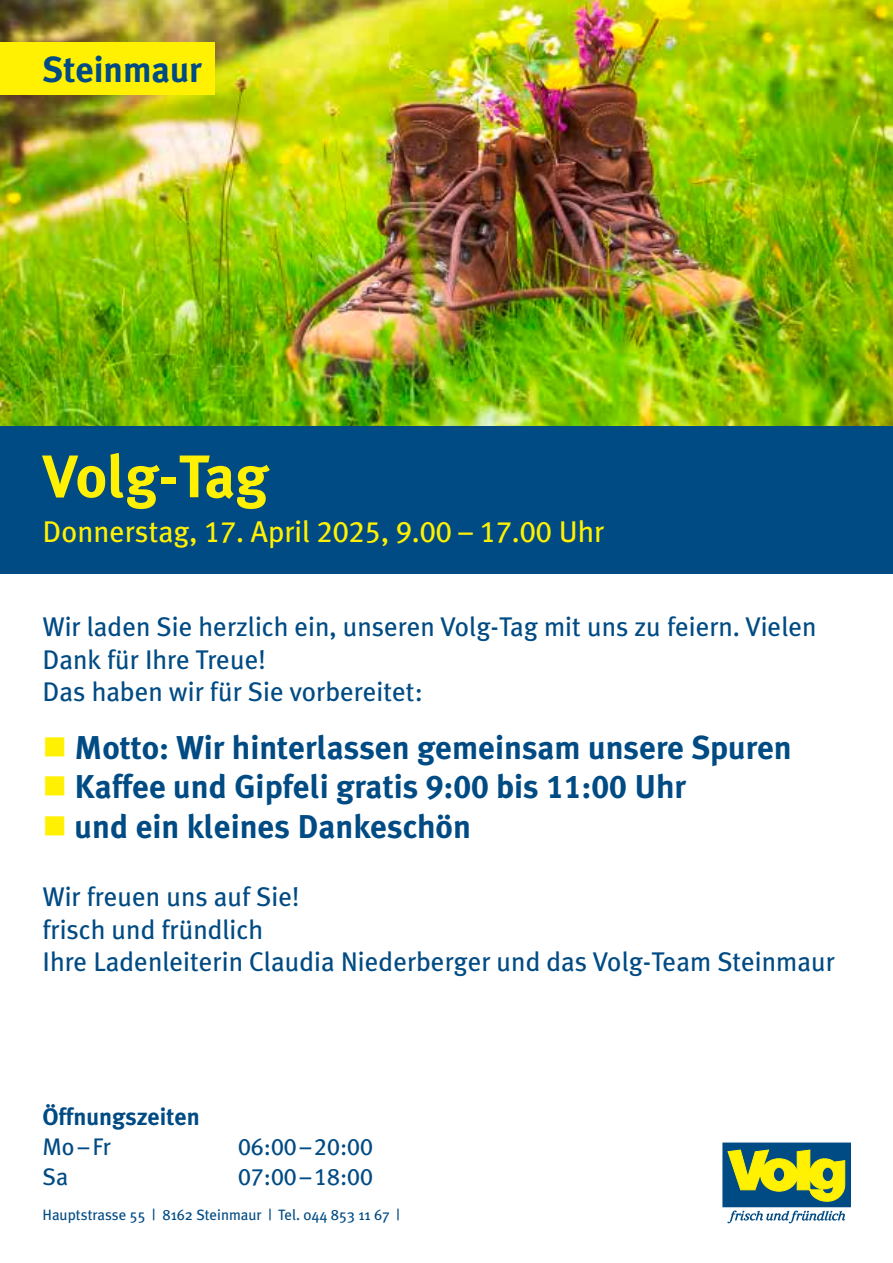
<style>
.page{position:relative;width:893px;height:1263px;background:#fff}
.page>*{position:absolute;margin:0;border:0;box-sizing:border-box;transform-origin:0 0}
.t1{font:700 60px "Meta Plus";color:#fff101}
.t2{font:700 36px "Meta Plus";color:#004b84}
.t3{font:700 33px "Meta Plus";color:#004b84}
.t4{font:30px "Meta Plus";color:#fff101}
.t5{font:27px/32.4px "Meta Plus";color:#004b84}
.t6{font:24px "Meta Plus Book Caps";color:#004b84}
.t7{font:700 24px "Meta Plus";color:#004b84}
.t8{font:24px "Meta Plus";color:#004b84}
.t9{font:15px "Meta Plus";color:#004b84}
.s1{font-family:"Meta Plus Book Caps"}
.s2{color:#fff101}
.s3{font-family:"Meta Plus Bold Caps";font-weight:400}
.s4{font-family:"Meta Plus"}
</style>
<div class="page">
<div style="left:0;top:425px;width:893px;height:149px;background:#004b84"></div>
<div style="left:723px;top:1143px;width:127px;height:64px;background:#004b84"></div>
<svg style="left:728px;top:1150px;width:117px;height:51px"></svg>
<svg style="left:727px;top:1210px;width:118px;height:13px"></svg>
<img style="left:0;top:0;width:893px;height:425px">
<div style="left:0;top:43px;width:215px;height:52px;background:#fff101"></div>
<h2 class="t2" style="left:43px;top:49px;width:161px">Steinmaur</h2>
<h1 class="t1" style="left:43px;top:442px;width:227px">Volg-Tag</h1>
<p class="t4" style="left:43px;top:514px;width:563px">Donnerstag, <span class="s1">17</span>. April <span class="s1">2025</span>, <span class="s1">9</span>.<span class="s1">00</span> – <span class="s1">17</span>.<span class="s1">00</span> Uhr</p>
<p class="t5" style="left:43px;top:611px;width:775px">Wir laden Sie herzlich ein, unseren Volg-Tag mit uns zu feiern. Vielen<br>Dank für Ihre Treue!<br>Das haben wir für Sie vorbereitet:</p>
<p class="t3" style="left:43px;top:728px;width:751px"><span class="s2">■</span> Motto: Wir hinterlassen gemeinsam unsere Spuren</p>
<p class="t3" style="left:43px;top:768px;width:645px"><span class="s2">■</span> Kaffee und Gipfeli gratis <span class="s3">9</span>:<span class="s3">00</span> bis <span class="s3">11</span>:<span class="s3">00</span> Uhr</p>
<p class="t3" style="left:43px;top:807px;width:430px"><span class="s2">■</span> und ein kleines Dankeschön</p>
<p class="t5" style="left:43px;top:881px;width:794px">Wir freuen uns auf Sie!<br>frisch und fründlich<br>Ihre Ladenleiterin Claudia Niederberger und das Volg-Team Steinmaur</p>
<p class="t7" style="left:43px;top:1103px;width:159px">Öffnungszeiten</p>
<p class="t8" style="left:43px;top:1133px;width:70px">Mo–Fr</p>
<p class="t6" style="left:238px;top:1133px;width:136px">06<span class="s4">:</span>00<span class="s4">–</span>20<span class="s4">:</span>00</p>
<p class="t8" style="left:43px;top:1163px;width:27px">Sa</p>
<p class="t6" style="left:238px;top:1163px;width:136px">07<span class="s4">:</span>00<span class="s4">–</span>18<span class="s4">:</span>00</p>
<p class="t9" style="left:43px;top:1206px;width:359px">Hauptstrasse 55 | 8162 Steinmaur | Tel. 044 853 11 67 |</p>
</div>
